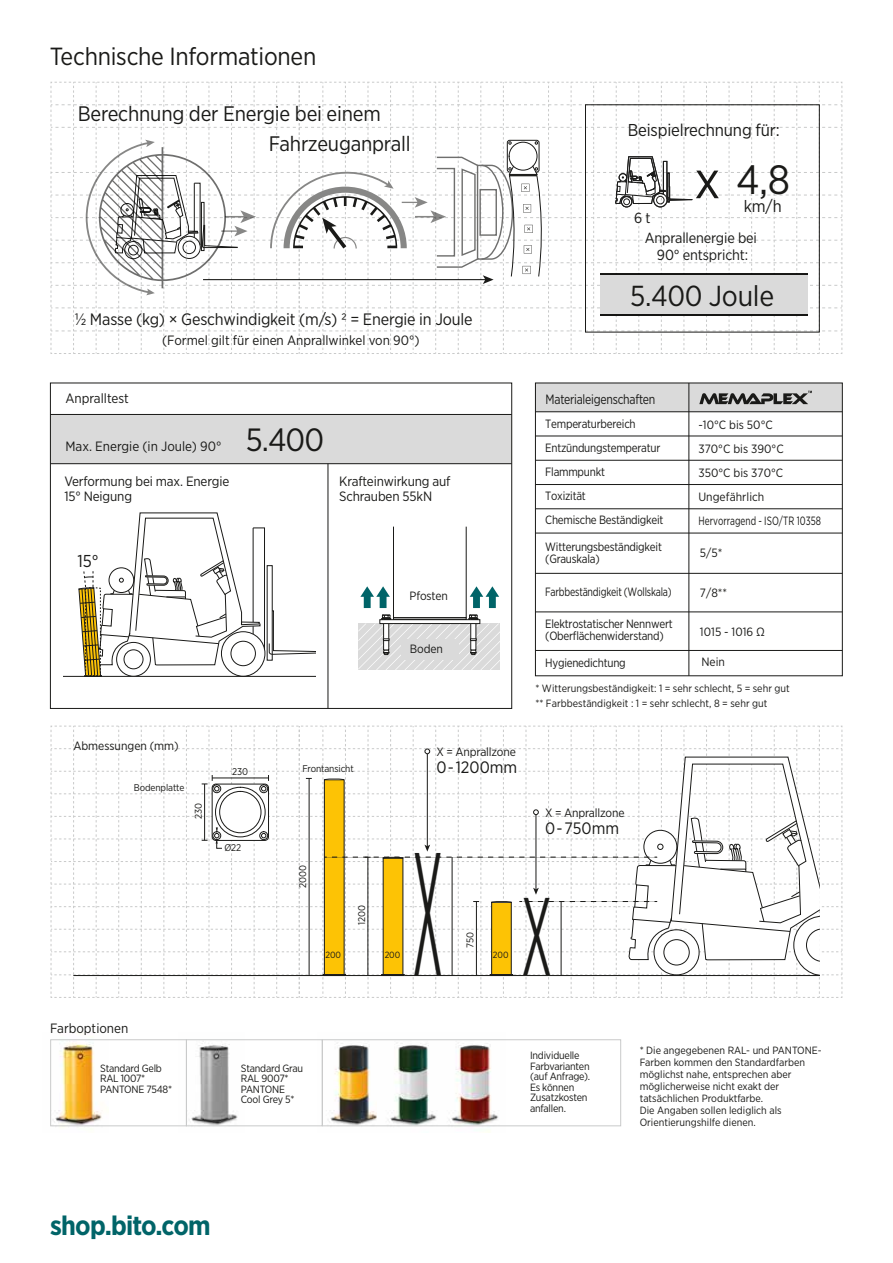
<style>
.page{position:relative;width:893px;height:1263px;background:#fff}
.page>*{position:absolute;margin:0;border:0;box-sizing:border-box;transform-origin:0 0}
.t1{font:175.8px "Gotham Narrow";color:#1a1a18;scale:.28 1}
.t2{font:40.8px "Gotham Narrow";color:#1a1a18}
.t3{font:32.1px "Gotham Narrow";color:#1a1a18}
.t4{font:28.95px "Gotham Narrow";color:#1a1a18}
.t5{font:700 27px "Gotham Narrow";letter-spacing:-.03em;color:#006468}
.t6{font:24.75px "Gotham Narrow";letter-spacing:-.01em;color:#1a1a18}
.t7{font:21px/30px "Gotham Narrow";letter-spacing:-.01em;color:#1a1a18}
.t8{font:17.25px "Gotham Narrow";color:#1a1a18}
.t9{font:17.1px "Gotham Narrow";letter-spacing:-.01em;color:#1a1a18}
.t10{font:16.65px "Gotham Narrow";color:#1a1a18}
.t11{font:16.5px "Gotham Narrow";letter-spacing:-.01em;color:#1a1a18}
.t12{font:14.7px/16.5px "Gotham Narrow";letter-spacing:-.01em;color:#1a1a18;text-align:center}
.t13{font:14.55px "Gotham Narrow";color:#1a1a18}
.t14{font:13.5px/15px "Gotham Narrow";letter-spacing:-.01em;color:#1a1a18}
.t15{font:13.5px "Gotham Narrow";letter-spacing:-.01em;color:#1a1a18;scale:.9 1}
.t16{font:12px/24px "Gotham Narrow";letter-spacing:-.02em;color:#1a1a18;scale:.95 1}
.t17{font:12px/24px "Gotham Narrow";letter-spacing:.005em;color:#1a1a18}
.t18{font:12px "Gotham Narrow";letter-spacing:-.02em;color:#1a1a18}
.t19{font:12px "Gotham Narrow";letter-spacing:-.02em;color:#1a1a18;scale:.85 1}
.t20{font:12px "Gotham Narrow";color:#1a1a18}
.t21{font:10.5px/12px "Gotham Narrow";color:#1a1a18}
.t22{font:10.5px/10.5px "Gotham Narrow";letter-spacing:-.02em;color:#1a1a18}
.t23{font:9.75px "Gotham Narrow";letter-spacing:-.01em;color:#1a1a18}
.t24{font:9px "Gotham Narrow";color:#1a1a18}
.s1{font-size:52.95px}
.s2{font-size:110.1px}
</style>
<div class="page">
<div style="left:50px;top:414px;width:462px;height:50px;background:#dadada"></div>
<img style="left:179px;top:1041px;width:66px;height:86px">
<img style="left:318px;top:1042px;width:59px;height:85px">
<img style="left:377px;top:1043px;width:62px;height:84px">
<img style="left:439px;top:1043px;width:66px;height:89px">
<img style="left:50px;top:1041px;width:59px;height:86px">
<div style="left:186px;top:1039px;width:137px;height:87px;border:1px solid #c9caca"></div>
<div style="left:322px;top:1039px;width:299px;height:87px;border:1px solid #c9caca"></div>
<div style="left:50px;top:1039px;width:137px;height:87px;border:1px solid #c9caca"></div>
<svg style="left:50px;top:725px;width:793px;height:273px"></svg>
<div style="left:50px;top:383px;width:462px;height:326px;border:1px solid #1a1a18"></div>
<svg style="left:358px;top:526px;width:142px;height:144px"></svg>
<hr style="left:380px;top:620px;width:100px;height:3px;background:#fff">
<div style="left:380px;top:619px;width:100px;height:5px;border:1px solid #1a1a18"></div>
<div style="left:401px;top:639px;width:58px;height:20px;background:#dadada"></div>
<hr style="left:328px;top:464px;width:1px;height:244px;background:#1a1a18">
<hr style="left:50px;top:414px;width:462px;height:1px;background:#1a1a18">
<hr style="left:50px;top:463px;width:462px;height:1px;background:#1a1a18">
<svg style="left:50px;top:81px;width:793px;height:273px"></svg>
<div style="left:653px;top:193px;width:14px;height:14px;border:1px solid #1c1c1b;border-radius:50%"></div>
<div style="left:656px;top:196px;width:8px;height:8px;border:1px solid #1c1c1b;border-radius:50%"></div>
<hr style="left:63px;top:676px;width:252px;height:1px;background:#1a1a18">
<svg style="left:78px;top:512px;width:237px;height:165px"></svg>
<div style="left:535px;top:383px;width:307px;height:29px;background:#dadada"></div>
<svg style="left:699px;top:391px;width:113px;height:13px"></svg>
<hr style="left:689px;top:383px;width:1px;height:293px;background:#1a1a18">
<div style="left:535px;top:383px;width:308px;height:293px;border:1px solid #1a1a18"></div>
<hr style="left:535px;top:411px;width:307px;height:1px;background:#1a1a18">
<hr style="left:535px;top:436px;width:307px;height:1px;background:#1a1a18">
<hr style="left:535px;top:460px;width:307px;height:1px;background:#1a1a18">
<hr style="left:535px;top:484px;width:307px;height:1px;background:#1a1a18">
<hr style="left:535px;top:508px;width:307px;height:1px;background:#1a1a18">
<hr style="left:535px;top:533px;width:307px;height:1px;background:#1a1a18">
<hr style="left:535px;top:573px;width:307px;height:1px;background:#1a1a18">
<hr style="left:535px;top:612px;width:307px;height:1px;background:#1a1a18">
<hr style="left:535px;top:650px;width:307px;height:1px;background:#1a1a18">
<div style="left:600px;top:274px;width:207px;height:41px;background:#dadada"></div>
<hr style="left:600px;top:315px;width:207px;height:1px;background:#1a1a18">
<hr style="left:600px;top:273px;width:207px;height:2px;background:#1a1a18">
<h3 class="t6" style="left:50px;top:41px;width:268px">Technische Informationen</h3>
<h3 class="t7" style="left:269px;top:98px;width:143px;text-indent:-191px">Berechnung der Energie bei einem<br>Fahrzeuganprall</h3>
<h3 class="t11" style="left:74px;top:308px;width:400px">½ Masse (kg) × Geschwindigkeit (m/s) 2 = Energie in Joule</h3>
<p class="t14" style="left:65px;top:391px;width:65px">Anpralltest</p>
<p class="t14" style="left:162px;top:332px;width:259px">(Formel gilt für einen Anprallwinkel von 90°)</p>
<p class="t14" style="left:65px;top:438px;width:157px">Max. Energie (in Joule) 90°</p>
<p class="t14" style="left:64px;top:473px;width:166px">Verformung bei max. Energie<br>15° Neigung</p>
<h3 class="t3" style="left:246px;top:420px;width:80px">5.400</h3>
<p class="t14" style="left:339px;top:473px;width:113px">Krafteinwirkung auf<br>Schrauben 55kN</p>
<h3 class="t8" style="left:78px;top:550px;width:22px">15°</h3>
<p class="t18" style="left:409px;top:588px;width:40px">Pfosten</p>
<p class="t18" style="left:410px;top:641px;width:35px">Boden</p>
<p class="t20" style="left:73px;top:738px;width:107px">Abmessungen (mm)</p>
<p class="t23" style="left:134px;top:781px;width:52px">Bodenplatte</p>
<p class="t23" style="left:192px;top:819px;width:17px;rotate:-90deg">230</p>
<p class="t23" style="left:232px;top:765px;width:17px">230</p>
<p class="t23" style="left:302px;top:762px;width:53px">Frontansicht</p>
<p class="t18" style="left:436px;top:744px;width:81px">X = Anprallzone</p>
<h3 class="t11" style="left:436px;top:757px;width:82px">0 - 1200mm</h3>
<h3 class="t9" style="left:628px;top:120px;width:153px">Beispielrechnung für:</h3>
<h3 class="t13" style="left:634px;top:209px;width:18px">6 t</h3>
<h2 class="t2" style="left:694px;top:154px;width:98px"><span class="s1">x</span> 4,8</h2>
<h3 class="t10" style="left:744px;top:196px;width:39px">km/h</h3>
<h3 class="t12" style="left:645px;top:229px;width:114px">Anprallenergie bei<br>90° entspricht:</h3>
<h3 class="t4" style="left:630px;top:278px;width:146px">5.400 Joule</h3>
<p class="t15" style="left:546px;top:391px;width:123px">Materialeigenschaften</p>
<p class="t16" style="left:545px;top:412px;width:126px">Temperaturbereich<br>Entzündungstemperatur<br>Flammpunkt<br>Toxizität<br>Chemische Beständigkeit</p>
<p class="t16" style="left:545px;top:541px;width:124px;line-height:12px">Witterungsbeständigkeit (Grauskala)</p>
<p class="t19" style="left:545px;top:585px;width:150px">Farbbeständigkeit (Wollskala)</p>
<p class="t16" style="left:545px;top:617px;width:136px;line-height:12px">Elektrostatischer Nennwert (Oberflächenwiderstand)</p>
<p class="t16" style="left:545px;top:650px;width:86px">Hygienedichtung</p>
<p class="t17" style="left:698px;top:412px;width:124px">-10°C bis 50°C<br>370°C bis 390°C<br>350°C bis 370°C<br>Ungefährlich<br>Hervorragend - ISO/TR 10358</p>
<p class="t18" style="left:700px;top:545px;width:24px">5/5*</p>
<p class="t18" style="left:700px;top:585px;width:29px">7/8**</p>
<p class="t18" style="left:700px;top:625px;width:67px">1015 - 1016 Ω</p>
<p class="t18" style="left:701px;top:654px;width:25px">Nein</p>
<p class="t21" style="left:535px;top:681px;width:256px;line-height:15px">* Witterungsbeständigkeit: 1 = sehr schlecht, 5 = sehr gut ** Farbbeständigkeit : 1 = sehr schlecht, 8 = sehr gut</p>
<p class="t18" style="left:545px;top:805px;width:81px">X = Anprallzone</p>
<h3 class="t11" style="left:545px;top:818px;width:76px">0 - 750mm</h3>
<p class="t14" style="left:50px;top:1021px;width:80px">Farboptionen</p>
<p class="t22" style="left:100px;top:1063px;width:73px">Standard Gelb<br>RAL 1007*<br>PANTONE 7548*</p>
<p class="t23" style="left:224px;top:841px;width:18px">Ø22</p>
<p class="t23" style="left:297px;top:888px;width:24px;rotate:-90deg">2000</p>
<p class="t23" style="left:356px;top:925px;width:21px;rotate:-90deg">1200</p>
<p class="t24" style="left:325px;top:949px;width:17px">200</p>
<p class="t24" style="left:385px;top:949px;width:17px">200</p>
<h1 class="t1" style="left:412px;top:805px;width:500px">X <span class="s2">X</span></h1>
<p class="t23" style="left:464px;top:947px;width:17px;rotate:-90deg">750</p>
<p class="t24" style="left:493px;top:949px;width:17px">200</p>
<p class="t22" style="left:241px;top:1063px;width:64px">Standard Grau<br>RAL 9007*<br>PANTONE<br>Cool Grey 5*</p>
<p class="t22" style="left:530px;top:1050px;width:62px">Individuelle<br>Farbvarianten (auf Anfrage).<br>Es können<br>Zusatzkosten anfallen.</p>
<h3 class="t5" style="left:50px;top:1208px;width:162px">shop.bito.com</h3>
<p class="t21" style="left:640px;top:1044px;width:184px">* Die angegebenen RAL- und PANTONE-<br>Farben kommen den Standardfarben möglichst nahe, entsprechen aber möglicherweise nicht exakt der tatsächlichen Produktfarbe.<br>Die Angaben sollen lediglich als<br>Orientierungshilfe dienen.</p>
</div>
